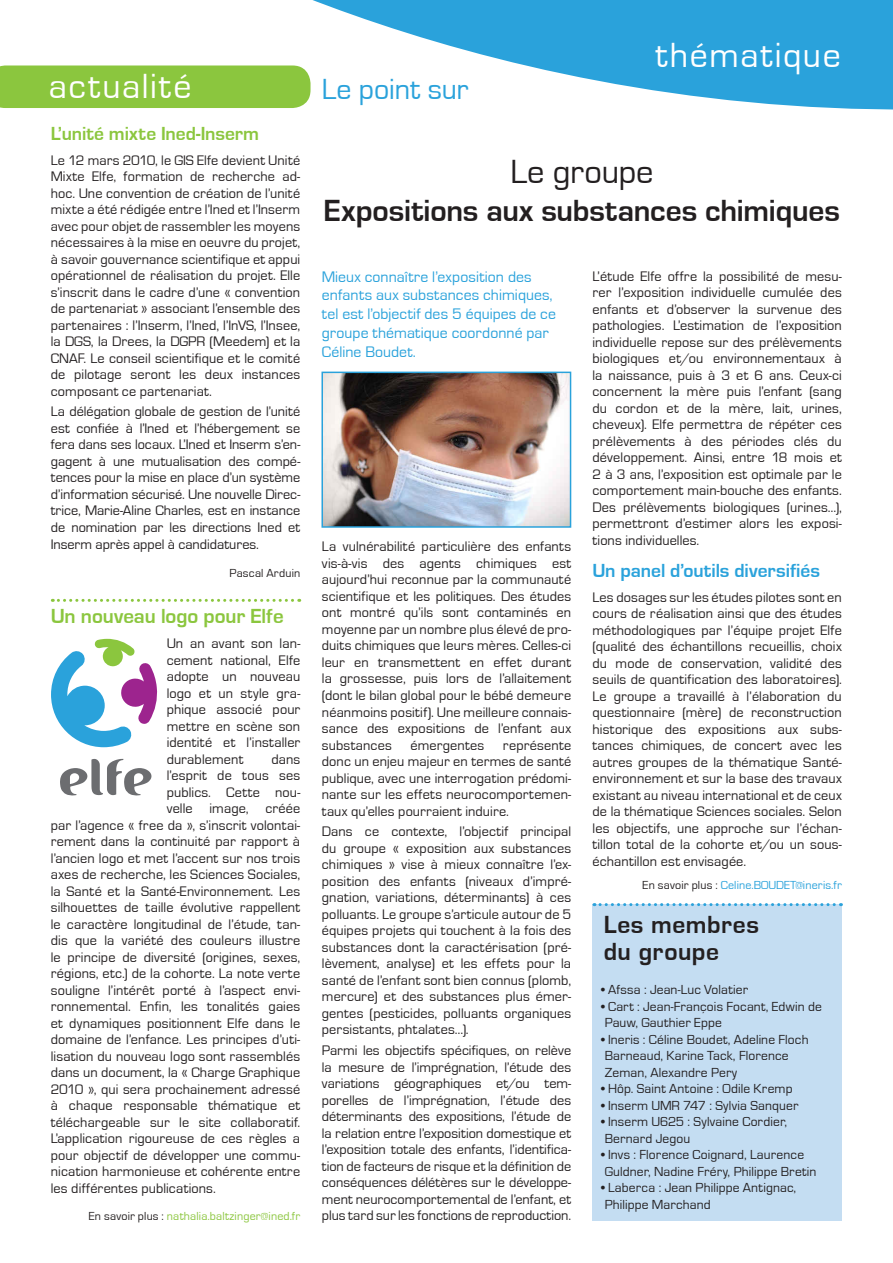
<style>
.page{position:relative;width:893px;height:1263px;background:#fff}
.page>*{position:absolute;margin:0;border:0;box-sizing:border-box;transform-origin:0 0}
.t1{font:36px "Eurostile";letter-spacing:.045em;color:#fff}
.t2{font:34.5px "Eurostile";letter-spacing:-.005em;color:#231f20}
.t3{font:700 31.5px "Eurostile";letter-spacing:-.005em;color:#231f20}
.t4{font:30px "Eurostile";letter-spacing:-.005em;color:#2aa2db}
.t5{font:700 25.5px/27px "Eurostile";letter-spacing:.02em;color:#231f20}
.t6{font:700 21px "Eurostile";letter-spacing:-.005em;color:#8bc63e}
.t7{font:700 19.5px "Eurostile";letter-spacing:-.005em;color:#2aa2db}
.t8{font:700 19.5px "Eurostile";color:#8bc63e}
.t9{font:15.75px/18.9px "Eurostile";letter-spacing:.005em;color:#2aa2db}
.t10{font:14.25px/16.5px "Eurostile";letter-spacing:.01em;color:#231f20;text-align:justify}
.t11{font:13.5px/16.5px "Eurostile";letter-spacing:.01em;color:#231f20}
.t12{font:12px "Eurostile";letter-spacing:.015em;color:#8bc63e}
.t13{font:12px "Eurostile";letter-spacing:.015em;color:#2aa2db}
.t14{font:12px "Eurostile";letter-spacing:.015em;color:#231f20}
.s1{color:#231f20}
</style>
<div class="page">
<div style="left:0;top:65px;width:153px;height:43px;background:#8bc63e"></div>
<svg style="left:153px;top:0;width:740px;height:110px;fill:#2aa2db"></svg>
<svg style="left:52px;top:599px;width:248px;height:3px"></svg>
<img style="left:324px;top:375px;width:244px;height:150px">
<div style="left:321px;top:372px;width:250px;height:156px;border:2px solid #2aa2db"></div>
<svg style="left:51px;top:639px;width:106px;height:108px"></svg>
<svg style="left:60px;top:759px;width:91px;height:37px"></svg>
<div style="left:592px;top:904px;width:250px;height:316px;background:#c4ddf2"></div>
<svg style="left:594px;top:903px;width:247px;height:3px"></svg>
<h1 class="t1" style="left:49px;top:67px;width:144px">actualité</h1>
<h3 class="t8" style="left:51px;top:122px;width:210px">L’unité mixte Ined-Inserm</h3>
<p class="t10" style="left:51px;top:152px;width:251px">Le 12 mars 2010, le GIS Elfe devient Unité Mixte Elfe, formation de recherche ad&shy;hoc. Une convention de création de l’unité mixte a été rédigée entre l’Ined et l’Inserm avec pour objet de rassembler les moyens nécessaires à la mise en oeuvre du projet, à savoir gouvernance scientifique et appui opérationnel de réalisation du projet. Elle s’inscrit dans le cadre d’une « convention de partenariat » associant l’ensemble des partenaires : l’Inserm, l’Ined, l’InVS, l’Insee, la DGS, la Drees, la DGPR (Meedem) et la CNAF. Le conseil scientifique et le comité de pilotage seront les deux instances composant ce partenariat.</p>
<p class="t10" style="left:51px;top:404px;width:251px">La délégation globale de gestion de l’unité est confiée à l’Ined et l’hébergement se fera dans ses locaux. L’Ined et Inserm s’en&shy;gagent à une mutualisation des compé&shy;tences pour la mise en place d’un système d’information sécurisé. Une nouvelle Direc&shy;trice, Marie-Aline Charles, est en instance de nomination par les directions Ined et Inserm après appel à candidatures.</p>
<p class="t14" style="left:230px;top:566px;width:72px">Pascal Arduin</p>
<h3 class="t6" style="left:51px;top:605px;width:234px">Un nouveau logo pour Elfe</h3>
<p class="t10" style="left:167px;top:635px;width:135px">Un an avant son lan&shy;cement national, Elfe adopte un nouveau logo et un style gra&shy;phique associé pour mettre en scène son identité et l’installer durablement</p>
<p class="t10" style="left:271px;top:751px;width:30px">dans</p>
<p class="t10" style="left:167px;top:767px;width:135px">l’esprit de tous ses</p>
<p class="t10" style="left:167px;top:784px;width:135px">publics. Cette nou-</p>
<p class="t10" style="left:167px;top:800px;width:135px">velle image, créée</p>
<p class="t10" style="left:51px;top:817px;width:251px">par l’agence « free da », s’inscrit volontai-</p>
<p class="t10" style="left:51px;top:833px;width:251px">rement dans la continuité par rapport à</p>
<p class="t10" style="left:51px;top:850px;width:251px">l’ancien logo et met l’accent sur nos trois</p>
<p class="t10" style="left:51px;top:866px;width:251px">axes de recherche, les Sciences Sociales,</p>
<p class="t10" style="left:51px;top:883px;width:251px">la Santé et la Santé-Environnement. Les</p>
<p class="t10" style="left:51px;top:899px;width:251px">silhouettes de taille évolutive rappellent</p>
<p class="t10" style="left:51px;top:916px;width:251px">le caractère longitudinal de l’étude, tan-</p>
<p class="t10" style="left:51px;top:932px;width:251px">dis que la variété des couleurs illustre</p>
<p class="t10" style="left:51px;top:949px;width:251px">le principe de diversité (origines, sexes,</p>
<p class="t10" style="left:51px;top:965px;width:251px">régions, etc.) de la cohorte. La note verte</p>
<p class="t10" style="left:51px;top:982px;width:251px">souligne l’intérêt porté à l’aspect envi-</p>
<p class="t10" style="left:51px;top:998px;width:251px">ronnemental. Enfin, les tonalités gaies</p>
<p class="t10" style="left:51px;top:1015px;width:251px">et dynamiques positionnent Elfe dans le</p>
<p class="t10" style="left:51px;top:1031px;width:251px">domaine de l’enfance. Les principes d’uti-</p>
<p class="t10" style="left:51px;top:1048px;width:251px">lisation du nouveau logo sont rassemblés</p>
<p class="t10" style="left:51px;top:1064px;width:251px">dans un document, la « Charge Graphique</p>
<p class="t10" style="left:51px;top:1081px;width:251px">2010 », qui sera prochainement adressé</p>
<p class="t10" style="left:51px;top:1097px;width:251px">à chaque responsable thématique et</p>
<p class="t10" style="left:51px;top:1114px;width:251px">téléchargeable sur le site collaboratif.</p>
<p class="t10" style="left:51px;top:1130px;width:251px">L’application rigoureuse de ces règles a</p>
<p class="t10" style="left:51px;top:1147px;width:251px">pour objectif de développer une commu-</p>
<p class="t10" style="left:51px;top:1163px;width:251px">nication harmonieuse et cohérente entre</p>
<p class="t10" style="left:51px;top:1181px;width:166px">les différentes publications.</p>
<p class="t12" style="left:89px;top:1210px;width:213px"><span class="s1">En savoir plus :</span> nathalia.baltzinger@ined.fr</p>
<h3 class="t4" style="left:322px;top:73px;width:148px">Le point sur</h3>
<h1 class="t1" style="left:656px;top:36px;width:186px">thématique</h1>
<h2 class="t2" style="left:510px;top:153px;width:145px">Le groupe</h2>
<h3 class="t3" style="left:324px;top:193px;width:517px">Expositions aux substances chimiques</h3>
<p class="t9" style="left:322px;top:267px;width:236px">Mieux connaître l’exposition des enfants aux substances chimiques, tel est l’objectif des 5 équipes de ce groupe thématique coordonné par<br>Céline Boudet.</p>
<p class="t10" style="left:322px;top:539px;width:251px">La vulnérabilité particulière des enfants vis-à-vis des agents chimiques est aujourd’hui reconnue par la communauté scientifique et les politiques. Des études ont montré qu’ils sont contaminés en moyenne par un nombre plus élevé de pro&shy;duits chimiques que leurs mères. Celles-ci leur en transmettent en effet durant la grossesse, puis lors de l’allaitement (dont le bilan global pour le bébé demeure néanmoins positif). Une meilleure connais&shy;sance des expositions de l’enfant aux substances</p>
<p class="t10" style="left:322px;top:737px;width:251px;text-indent:181px">représente donc un enjeu majeur en termes de santé publique, avec une interrogation prédomi&shy;nante sur les effets neurocomportemen&shy;taux qu’elles pourraient induire.</p>
<p class="t10" style="left:322px;top:824px;width:251px">Dans ce contexte, l’objectif principal du groupe « exposition aux substances chimiques » vise à mieux connaître l’ex&shy;position des enfants (niveaux d’impré&shy;gnation, variations, déterminants) à ces polluants. Le groupe s’articule autour de 5 équipes projets qui touchent à la fois des substances dont la caractérisation (pré&shy;lèvement, analyse) et les effets pour la santé de l’enfant sont bien connus (plomb, mercure) et des substances plus émer&shy;gentes (pesticides, polluants organiques persistants, phtalates…).</p>
<p class="t10" style="left:322px;top:1042px;width:251px">Parmi les objectifs spécifiques, on relève la mesure de l’imprégnation, l’étude des variations géographiques et/ou tem&shy;porelles de l’imprégnation, l’étude des déterminants des expositions, l’étude de la relation entre l’exposition domestique et l’exposition totale des enfants, l’identifica&shy;tion de facteurs de risque et la définition de conséquences délétères sur le développe&shy;ment neurocomportemental de l’enfant, et plus tard sur les fonctions de reproduction.</p>
<p class="t10" style="left:410px;top:737px;width:75px">émergentes</p>
<p class="t10" style="left:592px;top:268px;width:251px">L’étude Elfe offre la possibilité de mesu&shy;rer l’exposition individuelle cumulée des enfants et d’observer la survenue des pathologies. L’estimation de l’exposition individuelle repose sur des prélèvements biologiques et/ou environnementaux à la naissance, puis à 3 et 6 ans. Ceux-ci concernent la mère puis l’enfant (sang du cordon et de la mère, lait, urines, cheveux). Elfe permettra de répéter ces prélèvements à des périodes clés du développement. Ainsi, entre 18 mois et 2 à 3 ans, l’exposition est optimale par le comportement main-bouche des enfants.<br>Des prélèvements biologiques (urines…), permettront d’estimer alors les exposi&shy;tions individuelles.</p>
<h3 class="t7" style="left:592px;top:559px;width:229px">Un panel d’outils diversifiés</h3>
<p class="t10" style="left:592px;top:589px;width:251px">Les dosages sur les études pilotes sont en cours de réalisation ainsi que des études méthodologiques par l’équipe projet Elfe (qualité des échantillons recueillis, choix du mode de conservation, validité des seuils de quantification des laboratoires).<br>Le groupe a travaillé à l’élaboration du questionnaire (mère) de reconstruction historique des expositions aux subs&shy;tances chimiques, de concert avec les autres groupes de la thématique Santé&shy;environnement et sur la base des travaux existant au niveau international et de ceux de la thématique Sciences sociales. Selon les objectifs, une approche sur l’échan&shy;tillon total de la cohorte et/ou un sous&shy;échantillon est envisagée.</p>
<p class="t13" style="left:643px;top:879px;width:201px"><span class="s1">En savoir plus :</span> Celine.BOUDET@ineris.fr</p>
<h3 class="t5" style="left:604px;top:911px;width:157px">Les membres du groupe</h3>
<p class="t11" style="left:601px;top:982px;width:149px">• Afssa : Jean-Luc Volatier</p>
<p class="t11" style="left:601px;top:998px;width:223px">• Cart : Jean-François Focant, Edwin de<br>Pauw, Gauthier Eppe</p>
<p class="t11" style="left:601px;top:1031px;width:209px">• Ineris : Céline Boudet, Adeline Floch<br>Barneaud, Karine Tack, Florence<br>Zeman, Alexandre Pery</p>
<p class="t11" style="left:601px;top:1081px;width:193px">• Hôp. Saint Antoine : Odile Kremp</p>
<p class="t11" style="left:601px;top:1097px;width:199px">• Inserm UMR 747 : Sylvia Sanquer</p>
<p class="t11" style="left:601px;top:1114px;width:188px">• Inserm U625 : Sylvaine Cordier,<br>Bernard Jegou</p>
<p class="t11" style="left:601px;top:1147px;width:217px">• Invs : Florence Coignard, Laurence<br>Guldner, Nadine Fréry, Philippe Bretin</p>
<p class="t11" style="left:601px;top:1180px;width:197px">• Laberca : Jean Philippe Antignac,<br>Philippe Marchand</p>
</div>
